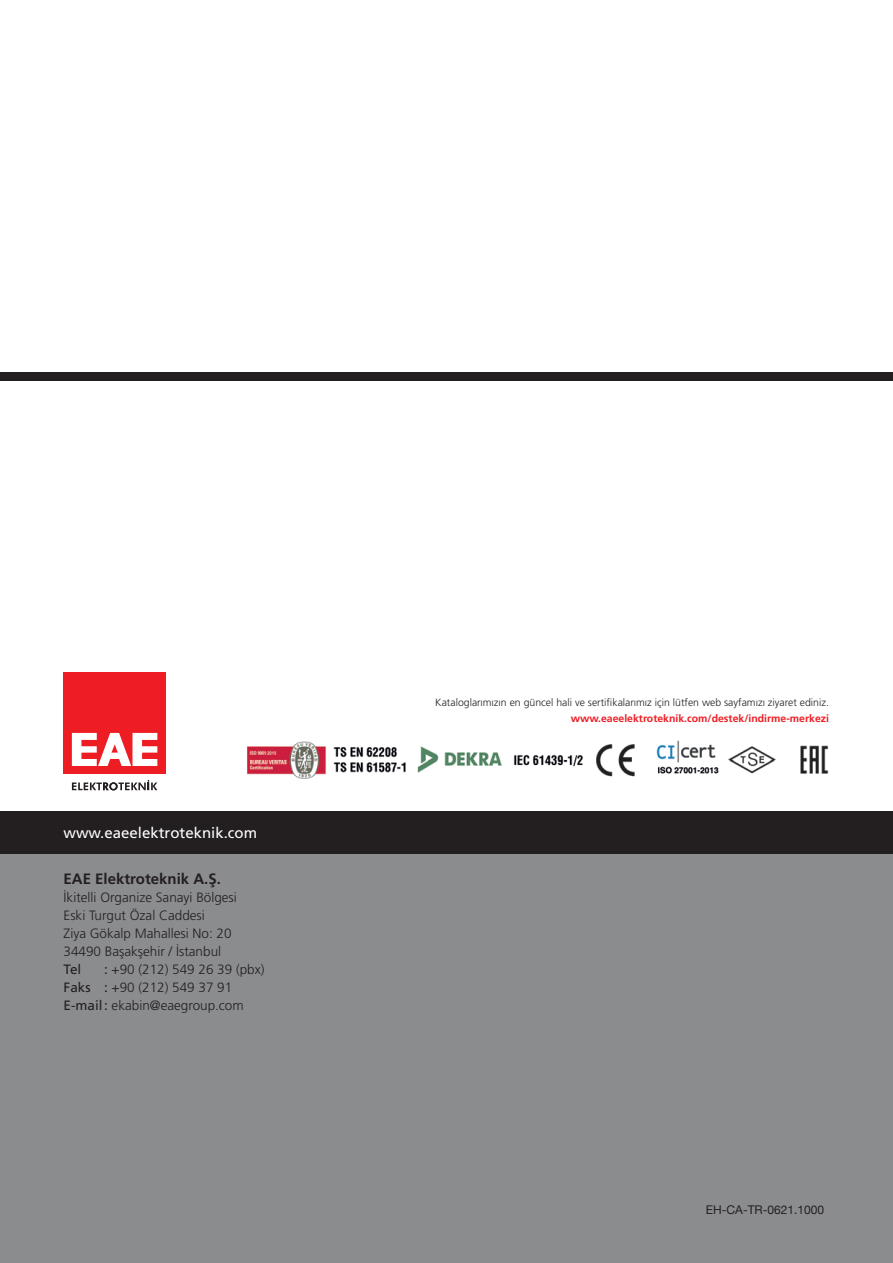
<style>
.page{position:relative;width:893px;height:1263px;background:#fff}
.page>*{position:absolute;margin:0;border:0;box-sizing:border-box;transform-origin:0 0}
.t1{font:15px "Frutiger LT Std";color:#fff}
.t2{font:700 15px "Frutiger LT Std";color:#231f20}
.t3{font:300 13.5px/18px "Frutiger LT Std";color:#231f20}
.t4{font:13.5px "Frutiger LT Std";color:#231f20}
.t5{font:12px "Helvetica Neue";color:#231f20}
.t6{font:300 10.5px "Frutiger LT Std";color:#231f20}
.t7{font:700 10.5px "Frutiger LT Std";color:#ee1d23}
.s1{font-weight:400}
</style>
<div class="page">
<div style="left:0;top:373px;width:893px;height:8px;background:#231f20"></div>
<div style="left:0;top:852px;width:893px;height:411px;background:#8b8c8e"></div>
<div style="left:0;top:811px;width:893px;height:43px;background:#231f20"></div>
<div style="left:64px;top:672px;width:102px;height:102px;background:#ee1d23"></div>
<svg style="left:72px;top:733px;width:85px;height:33px"></svg>
<svg style="left:72px;top:780px;width:85px;height:10px"></svg>
<img style="left:247px;top:740px;width:582px;height:39px">
<p class="t1" style="left:64px;top:824px;width:195px">www.eaeelektroteknik.com</p>
<p class="t2" style="left:64px;top:870px;width:159px">EAE Elektroteknik A.Ş.</p>
<p class="t3" style="left:64px;top:888px;width:175px">İkitelli Organize Sanayi Bölgesi<br>Eski Turgut Özal Caddesi<br>Ziya Gökalp Mahallesi No: 20<br>34490 Başakşehir / İstanbul</p>
<p class="t4" style="left:64px;top:961px;width:19px">Tel</p>
<p class="t3" style="left:64px;top:960px;width:202px;text-indent:40px"><span class="s1">:</span> +90 (212) 549 26 39 (pbx)<br><span class="s1">Faks :</span> +90 (212) 549 37 91<br><span class="s1">E-mail:</span> ekabin@eaegroup.com</p>
<p class="t6" style="left:435px;top:696px;width:395px">Kataloglarımızın en güncel hali ve sertifikalarımız için lütfen web sayfamızı ziyaret ediniz.</p>
<p class="t7" style="left:571px;top:713px;width:260px">www.eaeelektroteknik.com/destek/indirme-merkezi</p>
<p class="t5" style="left:706px;top:1201px;width:120px">EH-CA-TR-0621.1000</p>
</div>
